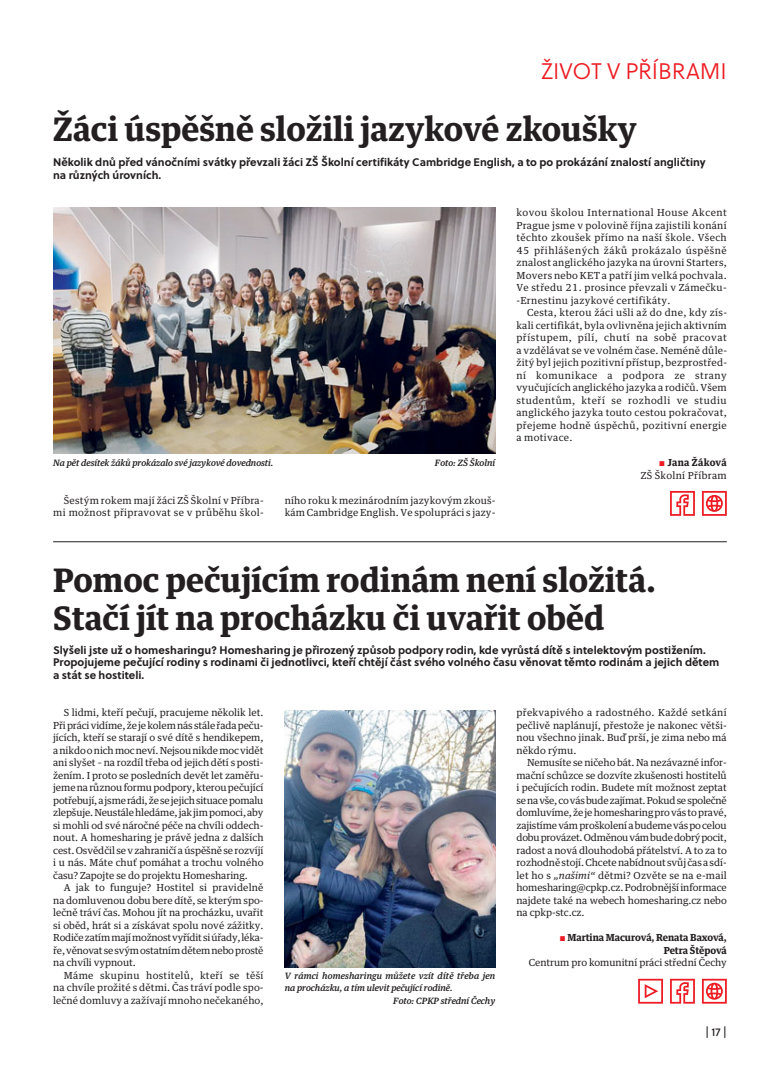
<style>
.page{position:relative;width:780px;height:1088px;background:#fff}
.page>*{position:absolute;margin:0;border:0;box-sizing:border-box;transform-origin:0 0}
.t1{font:700 32.5px/37.5px "Guardian Text Egyp";color:#231f20}
.t2{font:22.5px "Soleil Lt";color:#ed1c24}
.t3{font:11.25px "Soleil Bk";color:#231f20}
.t4{font:700 11px/12.5px "Soleil";color:#231f20}
.t5{font:9.75px/12.5px "Guardian Text Egyp";letter-spacing:.01em;color:#231f20;text-align:justify}
.t6{font:9.75px/12.5px "Guardian Text Egyp";letter-spacing:.03em;color:#231f20;text-align:right}
.t7{font:700 9.75px/12.5px "Guardian Text Egyp";letter-spacing:-.005em;color:#231f20;text-align:right}
.t8{font:italic 500 8.75px "Guardian Text Egyp";color:#231f20}
.t9{font:italic 500 8.75px "Guardian Text Egyp";letter-spacing:.02em;color:#231f20}
.s1{font-family:"Soleil Bk";font-size:9.62px;color:#ed1c24}
.s2{font-weight:700}
.s3{font-style:italic}
.s4{font-family:"Soleil Bk";font-weight:400;font-size:9.62px;color:#ed1c24}
</style>
<div class="page">
<img style="left:53px;top:208px;width:442px;height:246px">
<svg style="left:670px;top:491px;width:24px;height:25px"></svg>
<svg style="left:702px;top:491px;width:24px;height:25px"></svg>
<img style="left:285px;top:711px;width:210px;height:256px">
<svg style="left:638px;top:979px;width:25px;height:24px"></svg>
<svg style="left:670px;top:979px;width:24px;height:24px"></svg>
<svg style="left:702px;top:979px;width:24px;height:24px"></svg>
<hr style="left:53px;top:541px;width:673px;height:1px;background:#231f20">
<h2 class="t2" style="left:541px;top:58px;width:187px">ŽIVOT V PŘÍBRAMI</h2>
<h1 class="t1" style="left:53px;top:113px;width:585px">Žáci úspěšně složili jazykové zkoušky</h1>
<p class="t4" style="left:53px;top:157px;width:654px">Několik dnů před vánočními svátky převzali žáci ZŠ Školní certifikáty Cambridge English, a to po prokázání znalostí angličtiny na různých úrovních.</p>
<p class="t8" style="left:53px;top:459px;width:222px">Na pět desítek žáků prokázalo své jazykové dovednosti.</p>
<p class="t8" style="left:435px;top:459px;width:62px">Foto: ZŠ Školní</p>
<p class="t6" style="left:53px;top:495px;width:212px">Šestým rokem mají žáci ZŠ Školní v Příbra&shy;mi možnost připravovat se v průběhu škol-</p>
<p class="t5" style="left:285px;top:495px;width:212px">ního roku k mezinárodním jazykovým zkouš&shy;kám Cambridge English. Ve spolupráci s jazy-</p>
<p class="t5" style="left:516px;top:207px;width:212px">kovou školou International House Akcent Prague jsme v polovině října zajistili konání těchto zkoušek přímo na naší škole. Všech 45 přihlášených žáků prokázalo úspěšně znalost anglického jazyka na úrovni Starters, Movers nebo KET a patří jim velká pochvala.<br>Ve středu 21. prosince převzali v Zámečku--Ernestinu jazykové certifikáty.</p>
<p class="t5" style="left:516px;top:307px;width:212px;text-indent:11px">Cesta, kterou žáci ušli až do dne, kdy zís&shy;kali certifikát, byla ovlivněna jejich aktivním přístupem, pílí, chutí na sobě pracovat a vzdělávat se ve volném čase. Neméně důle&shy;žitý byl jejich pozitivní přístup, bezprostřed&shy;ní komunikace a podpora ze strany vyučujících anglického jazyka a rodičů. Všem studentům, kteří se rozhodli ve studiu anglického jazyka touto cestou pokračovat, přejeme hodně úspěchů, pozitivní energie a motivace.</p>
<p class="t6" style="left:641px;top:457px;width:87px"><span class="s1">S</span> <span class="s2">Jana Žáková<br></span>ZŠ Školní Příbram</p>
<h1 class="t1" style="left:53px;top:564px;width:604px">Pomoc pečujícím rodinám není složitá.<br>Stačí jít na procházku či uvařit oběd</h1>
<p class="t4" style="left:53px;top:644px;width:667px">Slyšeli jste už o homesharingu? Homesharing je přirozený způsob podpory rodin, kde vyrůstá dítě s intelektovým postižením.<br>Propojujeme pečující rodiny s rodinami či jednotlivci, kteří chtějí část svého volného času věnovat těmto rodinám a jejich dětem a stát se hostiteli.</p>
<p class="t5" style="left:53px;top:707px;width:212px;text-indent:11px">S lidmi, kteří pečují, pracujeme několik let.<br>Při práci vidíme, že je kolem nás stále řada peču&shy;jících, kteří se starají o své dítě s hendikepem, a nikdo o nich moc neví. Nejsou nikde moc vidět ani slyšet – na rozdíl třeba od jejich dětí s posti&shy;žením. I proto se posledních devět let zaměřu&shy;jeme na různou formu podpory, kterou pečující potřebují, ajsme rádi, že se jejich situace pomalu zlepšuje. Neustále hledáme, jak jim pomoci, aby si mohli od své náročné péče na chvíli oddech&shy;nout. A homesharing je právě jedna z dalších cest. Osvědčil se v zahraničí a úspěšně se rozvíjí i u nás. Máte chuť pomáhat a trochu volného času? Zapojte se do projektu Home sharing.</p>
<p class="t5" style="left:53px;top:882px;width:212px;text-indent:11px">A jak to funguje? Hostitel si pravidelně na domluvenou dobu bere dítě, se kterým spo&shy;lečně tráví čas. Mohou jít na procházku, uvařit si oběd, hrát si a získávat spolu nové zážitky.<br>Rodiče zatím mají možnost vyřídit si úřady, léka&shy;ře, věnovat se svým ostatním dětem nebo prostě na chvíli vypnout.</p>
<p class="t5" style="left:53px;top:970px;width:212px;text-indent:11px">Máme skupinu hostitelů, kteří se těší na chvíle prožité s dětmi. Čas tráví podle spo&shy;lečné domluvy a zažívají mnoho nečekaného,</p>
<p class="t9" style="left:285px;top:972px;width:212px">V rámci homesharingu můžete vzít dítě třeba jen</p>
<p class="t8" style="left:285px;top:984px;width:169px">na procházku, a tím ulevit pečující rodině.</p>
<p class="t8" style="left:393px;top:997px;width:103px">Foto: CPKP střední Čechy</p>
<p class="t5" style="left:516px;top:707px;width:212px">překvapivého a radostného. Každé setkání pečlivě naplánují, přestože je nakonec větši&shy;nou všechno jinak. Buď prší, je zima nebo má někdo rýmu.</p>
<p class="t5" style="left:516px;top:757px;width:212px;text-indent:11px">Nemusíte se ničeho bát. Na nezávazné infor&shy;mační schůzce se dozvíte zkušenosti hostitelů i pečujících rodin. Budete mít možnost zeptat se na vše, co vás bude zajímat. Pokud se společně domluvíme, že je homesharing pro vás to pravé, zajistíme vám proškolení a budeme vás po celou dobu provázet. Odměnou vám bude dobrý pocit, radost a nová dlouhodobá přátelství. A to za to rozhodně stojí. Chcete nabídnout svůj čas a sdí&shy;let ho s <span class="s3">„našimi“</span> dětmi? Ozvěte se na e-mail homesharing@cpkp.cz. Podrobnější informace najdete také na webech homesharing.cz nebo na cpkp-stc.cz.</p>
<p class="t7" style="left:559px;top:932px;width:168px"><span class="s4">S</span> Martina Macurová, Renata Baxová,<br>Petra Štěpová</p>
<p class="t5" style="left:529px;top:957px;width:199px">Centrum pro komunitní práci střední Čechy</p>
<p class="t3" style="left:705px;top:1026px;width:23px">| 17 |</p>
</div>
